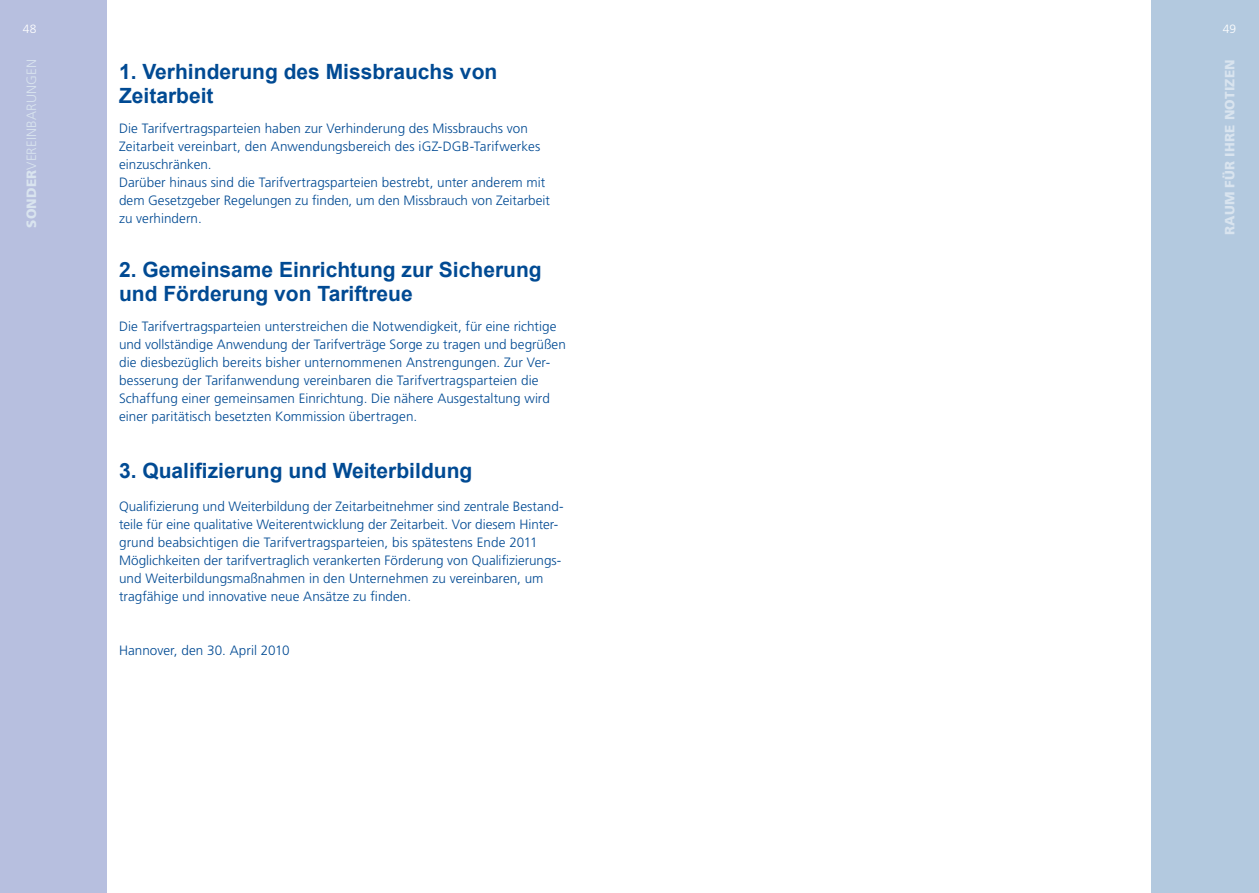
<style>
.page{position:relative;width:1259px;height:893px;background:#fff}
.page>*{position:absolute;margin:0;border:0;box-sizing:border-box;transform-origin:0 0}
.t1{font:700 21px/24px "Arial";color:#004a93}
.t2{font:300 13.5px/18px "Frutiger";letter-spacing:.005em;color:#004a93}
.t3{font:300 13.5px "Frutiger";letter-spacing:.015em;color:#d9e4ef}
.t4{font:900 13.5px "Frutiger";letter-spacing:.02em;color:#d9e4ef}
.t5{font:300 12px "Frutiger";color:#fff}
.s1{font-weight:900}
</style>
<div class="page">
<div style="left:1152px;top:0;width:107px;height:893px;background:#b3c9df"></div>
<div style="left:0;top:0;width:106px;height:893px;background:#b7bfdf"></div>
<p class="t5" style="left:23px;top:22px;width:15px">48</p>
<p class="t5" style="left:1222px;top:22px;width:15px">49</p>
<h1 class="t1" style="left:119px;top:60px;width:380px">1. Verhinderung des Missbrauchs von<br>Zeitarbeit</h1>
<p class="t2" style="left:119px;top:119px;width:432px">Die Tarifvertragsparteien haben zur Verhinderung des Missbrauchs von Zeitarbeit vereinbart, den Anwendungsbereich des iGZ-DG B-Tarifwerkes einzuschränken.<br>Darüber hinaus sind die Tarifvertragsparteien bestrebt, unter anderem mit dem Gesetzgeber Regelungen zu finden, um den Missbrauch von Zeitarbeit zu verhindern.</p>
<h1 class="t1" style="left:119px;top:258px;width:424px">2. Gemeinsame Einrichtung zur Sicherung und Förderung von Tariftreue</h1>
<p class="t2" style="left:119px;top:317px;width:448px">Die Tarifvertragsparteien unterstreichen die Notwendigkeit, für eine richtige und vollständige Anwendung der Tarifverträge Sorge zu tragen und begrüßen die diesbezüglich bereits bisher unternommenen Anstrengungen. Zur Ver&shy;besserung der Tarifanwendung vereinbaren die Tarifvertragsparteien die Schaffung einer gemeinsamen Einrichtung. Die nähere Ausgestaltung wird einer paritätisch besetzten Kommission übertragen.</p>
<h1 class="t1" style="left:119px;top:459px;width:355px">3. Qualifizierung und Weiterbildung</h1>
<p class="t2" style="left:119px;top:497px;width:446px">Qualifizierung und Weiterbildung der Zeitarbeitnehmer sind zentrale Bestand&shy;teile für eine qualitative Weiterentwicklung der Zeitarbeit. Vor diesem Hinter&shy;grund beabsichtigen die Tarifvertragsparteien, bis spätestens Ende 2011<br>Möglichkeiten der tarifvertraglich verankerten Förderung von Qualifizierungs&shy;und Weiterbildungsmaßnahmen in den Unternehmen zu vereinbaren, um tragfähige und innovative neue Ansätze zu finden.</p>
<p class="t3" style="left:24px;top:228px;width:170px;rotate:-90deg"><span class="s1">sonder</span>vereinbaru ngen</p>
<p class="t4" style="left:1221px;top:235px;width:177px;rotate:-90deg">raum für ihre notizen</p>
<p class="t2" style="left:119px;top:641px;width:172px">Hannover, den 30. April 2010</p>
</div>
